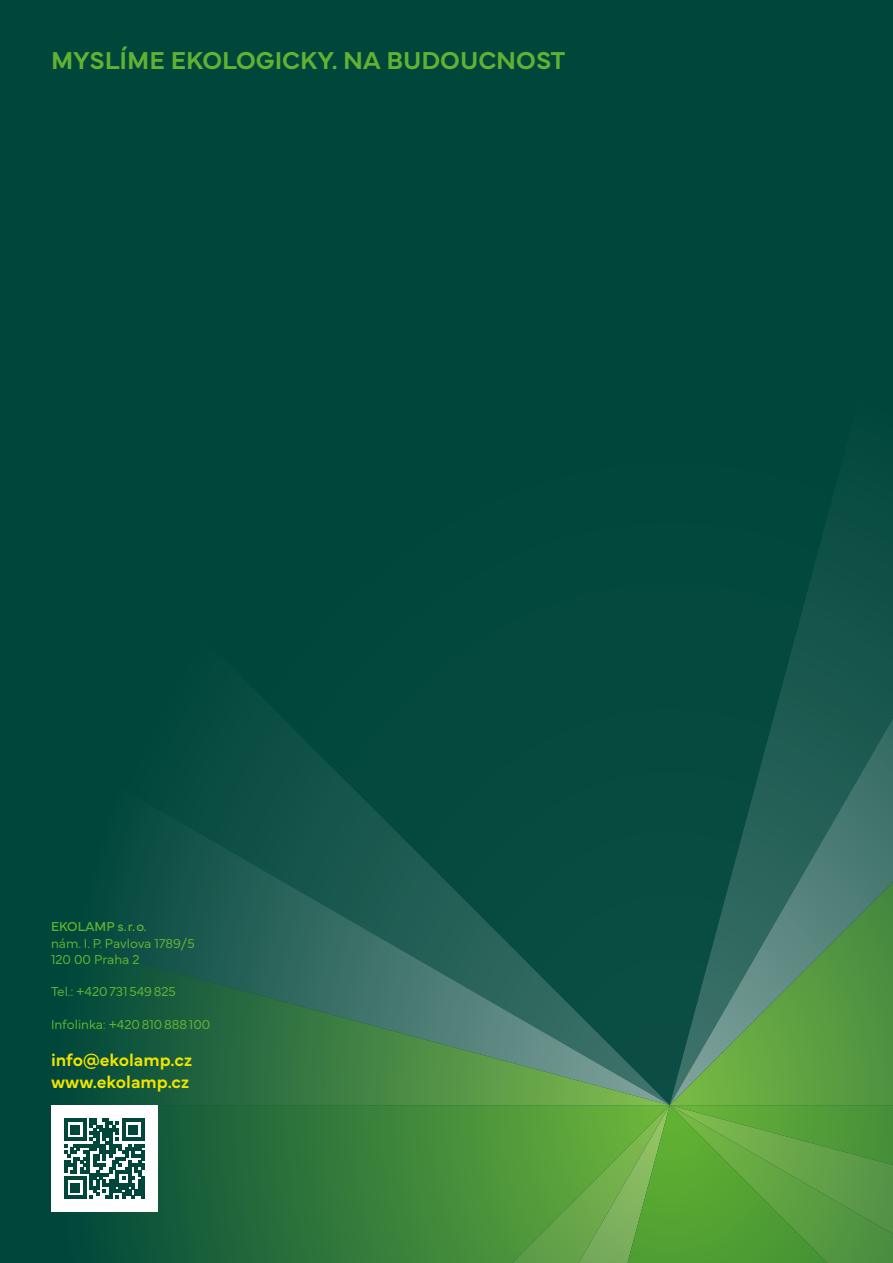
<style>
.page{position:relative;width:893px;height:1263px;background:#00463b}
.page>*{position:absolute;margin:0;border:0;box-sizing:border-box;transform-origin:0 0}
.t1{font:600 25.5px "Mundial";color:#61b232}
.t2{font:600 18px/21.6px "Mundial";color:#f0e500}
.t3{font:300 13.5px/16.2px "Mundial";color:#61b232}
.t4{font:13.5px "Mundial";color:#61b232}
</style>
<div class="page">
<svg style="left:124px;top:707px;width:361px;height:213px;fill:#0b4d43"></svg>
<svg style="left:101px;top:920px;width:569px;height:185px"></svg>
<svg style="left:51px;top:1105px;width:440px;height:158px;background:#2c733c"></svg>
<svg style="left:783px;top:502px;width:110px;height:180px;fill:#105147"></svg>
<svg style="left:735px;top:682px;width:158px;height:179px;fill:#205d53"></svg>
<svg style="left:670px;top:861px;width:223px;height:244px;background:#478355"></svg>
<svg style="left:491px;top:1105px;width:402px;height:158px;background:#5ba23e"></svg>
<div style="left:51px;top:1106px;width:106px;height:106px;background:#fff"></div>
<svg style="left:64px;top:1118px;width:80px;height:81px"></svg>
<h1 class="t1" style="left:51px;top:40px;width:516px">MYSLÍME EKOLOGICKY. NA BUDOUCNOST</h1>
<p class="t4" style="left:51px;top:916px;width:97px">EKOLAMP s.r.o.</p>
<p class="t3" style="left:51px;top:933px;width:145px">nám. I. P. Pavlova 1789/5<br>120 00 Praha 2</p>
<p class="t3" style="left:51px;top:982px;width:126px">Tel.: +420731549825</p>
<p class="t3" style="left:51px;top:1014px;width:161px">Infolinka: +420810888100</p>
<h2 class="t2" style="left:51px;top:1048px;width:143px">info@ekolamp.cz www.ekolamp.cz</h2>
</div>
